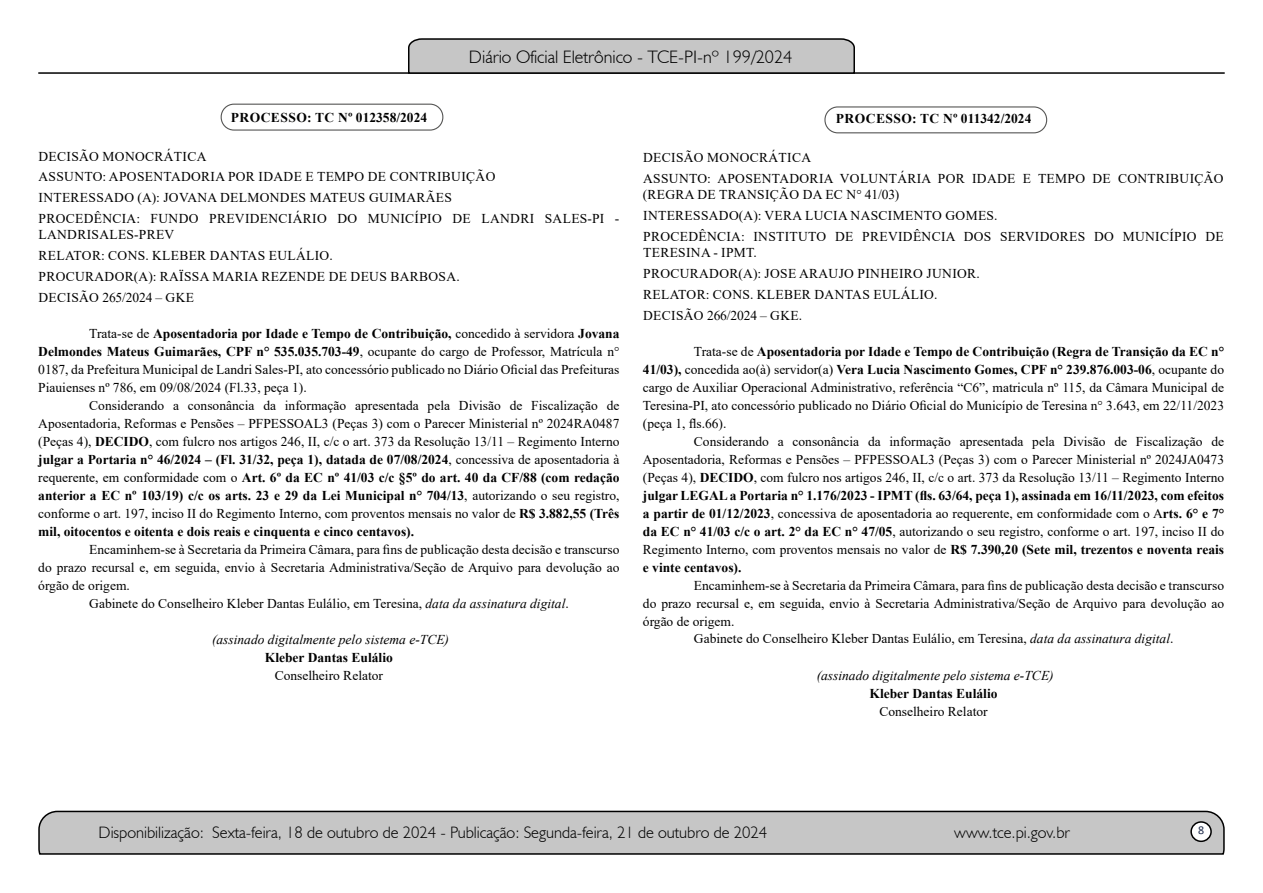
<style>
.page{position:relative;width:1263px;height:893px;background:#fff}
.page>*{position:absolute;margin:0;border:0;box-sizing:border-box;transform-origin:0 0}
.t1{font:300 18px "Humanist 521 BT";color:#000}
.t2{font:300 16.5px "Humanist 521 BT";color:#000}
.t3{font:13.5px/18px "Times New Roman";color:#000;text-align:justify}
.t4{font:13.5px/20.7px "Times New Roman";letter-spacing:.025em;color:#000}
.t5{font:italic 13.5px "Times New Roman";color:#000}
.t6{font:700 13.5px "Times New Roman";letter-spacing:.02em;color:#000}
.t7{font:700 13.5px "Times New Roman";color:#000}
.t8{font:12px "Calibri";color:#212d4c}
.s1{font-weight:700}
.s2{font-style:italic}
</style>
<div class="page">
<svg style="left:38px;top:810px;width:1187px;height:45px;background:#b9b9b9"></svg>
<div style="left:1191px;top:822px;width:20px;height:19px;background:#fff;border-radius:50%"></div>
<div style="left:1190px;top:821px;width:22px;height:21px;border:2px solid #000;border-radius:50%"></div>
<hr style="left:38px;top:72px;width:1187px;height:2px;background:#000">
<svg style="left:407px;top:38px;width:449px;height:36px;background:#b4b4b4"></svg>
<div style="left:221px;top:104px;width:222px;height:27px;border:1px solid #575756;border-radius:13px"></div>
<div style="left:824px;top:106px;width:223px;height:27px;border:1px solid #575756;border-radius:13px"></div>
<h1 class="t1" style="left:469px;top:46px;width:325px">Diário Oficial Eletrônico - TCE-PI-nº 199/2024</h1>
<p class="t6" style="left:231px;top:108px;width:198px">PROCESSO: TC Nº 012358/2024</p>
<p class="t4" style="left:38px;top:145px;width:582px">DECISÃO MONOCRÁTICA<br>ASSUNTO: APOSENTADORIA POR IDADE E TEMPO DE CONTRIBUIÇÃO<br>INTERESSADO (A): JOVANA DELMONDES MATEUS GUIMARÃES<br>PROCEDÊNCIA: FUNDO PREVIDENCIÁRIO DO MUNICÍPIO DE LANDRI SALES-PI -</p>
<p class="t4" style="left:38px;top:224px;width:423px">LANDRISALES-PREV<br>RELATOR: CONS. KLEBER DANTAS EULÁLIO.<br>PROCURADOR(A): RAÏSSA MARIA REZENDE DE DEUS BARBOSA.<br>DECISÃO 265/2024 – GKE</p>
<p class="t3" style="left:38px;top:324px;width:583px;text-indent:51px">Trata-se de <span class="s1">Aposentadoria por Idade e Tempo de Contribuição,</span> concedido à servidora <span class="s1">Jovana Delmondes Mateus Guimarães, CPF n° 535.035.703-49</span>, ocupante do cargo de Professor, Matrícula n° 0187, da Prefeitura Municipal de Landri Sales-PI, ato concessório publicado no Diário Oficial das Prefeituras Piauienses nº 786, em 09/08/2024 (Fl.33, peça 1).</p>
<p class="t3" style="left:38px;top:396px;width:583px;text-indent:51px">Considerando a consonância da informação apresentada pela Divisão de Fiscalização de Aposentadoria, Reformas e Pensões – PFPESSOAL3 (Peças 3) com o Parecer Ministerial nº 2024RA0487 (Peças 4), <span class="s1">DECIDO</span>, com fulcro nos artigos 246, II, c/c o art. 373 da Resolução 13/11 – Regimento Interno <span class="s1">julgar a Portaria n° 46/2024 – (Fl. 31/32, peça 1), datada de 07/08/2024</span>, concessiva de aposentadoria à requerente, em conformidade com o <span class="s1">Art. 6º da EC nº 41/03 c/c §5º do art. 40 da CF/88 (com redação anterior a EC nº 103/19) c/c os arts. 23 e 29 da Lei Municipal n° 704/13</span>, autorizando o seu registro, conforme o art. 197, inciso II do Regimento Interno, com proventos mensais no valor de <span class="s1">R$ 3.882,55 (Três mil, oitocentos e oitenta e dois reais e cinquenta e cinco centavos).</span></p>
<p class="t3" style="left:89px;top:540px;width:532px">Encaminhem-se à Secretaria da Primeira Câmara, para fins de publicação desta decisão e transcurso</p>
<p class="t3" style="left:38px;top:558px;width:583px">do prazo recursal e, em seguida, envio à Secretaria Administrativa/Seção de Arquivo para devolução ao</p>
<p class="t3" style="left:38px;top:576px;width:93px">órgão de origem.</p>
<p class="t3" style="left:89px;top:594px;width:481px">Gabinete do Conselheiro Kleber Dantas Eulálio, em Teresina, <span class="s2">data da assinatura digital</span>.</p>
<p class="t5" style="left:212px;top:630px;width:238px">(assinado digitalmente pelo sistema e-TCE)</p>
<p class="t7" style="left:265px;top:647px;width:130px">Kleber Dantas Eulálio</p>
<p class="t3" style="left:275px;top:666px;width:110px">Conselheiro Relator</p>
<p class="t6" style="left:836px;top:109px;width:197px">PROCESSO: TC Nº 011342/2024</p>
<p class="t4" style="left:643px;top:147px;width:582px">DECISÃO MONOCRÁTICA<br>ASSUNTO: APOSENTADORIA VOLUNTÁRIA POR IDADE E TEMPO DE CONTRIBUIÇÃO</p>
<p class="t4" style="left:643px;top:184px;width:582px">(REGRA DE TRANSIÇÃO DA EC N° 41/03)<br>INTERESSADO(A): VERA LUCIA NASCIMENTO GOMES.<br>PROCEDÊNCIA: INSTITUTO DE PREVIDÊNCIA DOS SERVIDORES DO MUNICÍPIO DE</p>
<p class="t4" style="left:643px;top:242px;width:338px">TERESINA - IPMT.<br>PROCURADOR(A): JOSE ARAUJO PINHEIRO JUNIOR.<br>RELATOR: CONS. KLEBER DANTAS EULÁLIO.<br>DECISÃO 266/2024 – GKE.</p>
<p class="t3" style="left:643px;top:342px;width:583px;text-indent:51px">Trata-se de <span class="s1">Aposentadoria por Idade e Tempo de Contribuição (Regra de Transição da EC n° 41/03),</span> concedida ao(à) servidor(a) <span class="s1">Vera Lucia Nascimento Gomes, CPF n° 239.876.003-06</span>, ocupante do cargo de Auxiliar Operacional Administrativo, referência “C6”, matricula nº 115, da Câmara Municipal de Teresina-PI, ato concessório publicado no Diário Oficial do Município de Teresina n° 3.643, em 22/11/2023 (peça 1, fls.66).</p>
<p class="t3" style="left:643px;top:432px;width:583px;text-indent:51px">Considerando a consonância da informação apresentada pela Divisão de Fiscalização de Aposentadoria, Reformas e Pensões – PFPESSOAL3 (Peças 3) com o Parecer Ministerial nº 2024JA0473 (Peças 4), <span class="s1">DECIDO</span>, com fulcro nos artigos 246, II, c/c o art. 373 da Resolução 13/11 – Regimento Interno <span class="s1">julgar LEGAL a Portaria n° 1.176/2023 - IPMT (fls. 63/64, peça 1), assinada em 16/11/2023, com efeitos a partir de 01/12/2023</span>, concessiva de aposentadoria ao requerente, em conformidade com o A<span class="s1">rts. 6° e 7° da EC n° 41/03 c/c o art. 2° da EC n° 47/05</span>, autorizando o seu registro, conforme o art. 197, inciso II do Regimento Interno, com proventos mensais no valor de <span class="s1">R$ 7.390,20 (Sete mil, trezentos e noventa reais e vinte centavos).</span></p>
<p class="t3" style="left:694px;top:576px;width:532px">Encaminhem-se à Secretaria da Primeira Câmara, para fins de publicação desta decisão e transcurso</p>
<p class="t3" style="left:643px;top:593px;width:583px">do prazo recursal e, em seguida, envio à Secretaria Administrativa/Seção de Arquivo para devolução ao</p>
<p class="t3" style="left:643px;top:611px;width:93px">órgão de origem.</p>
<p class="t3" style="left:694px;top:629px;width:481px">Gabinete do Conselheiro Kleber Dantas Eulálio, em Teresina, <span class="s2">data da assinatura digital</span>.</p>
<p class="t5" style="left:817px;top:666px;width:238px">(assinado digitalmente pelo sistema e-TCE)</p>
<p class="t7" style="left:869px;top:683px;width:130px">Kleber Dantas Eulálio</p>
<p class="t3" style="left:879px;top:701px;width:110px">Conselheiro Relator</p>
<p class="t2" style="left:99px;top:822px;width:670px">Disponibilização: Sexta-feira, 18 de outubro de 2024 - Publicação: Segunda-feira, 21 de outubro de 2024</p>
<p class="t2" style="left:954px;top:822px;width:117px">www.tce.pi.gov.br</p>
<p class="t8" style="left:1198px;top:821px;width:8px">8</p>
</div>
